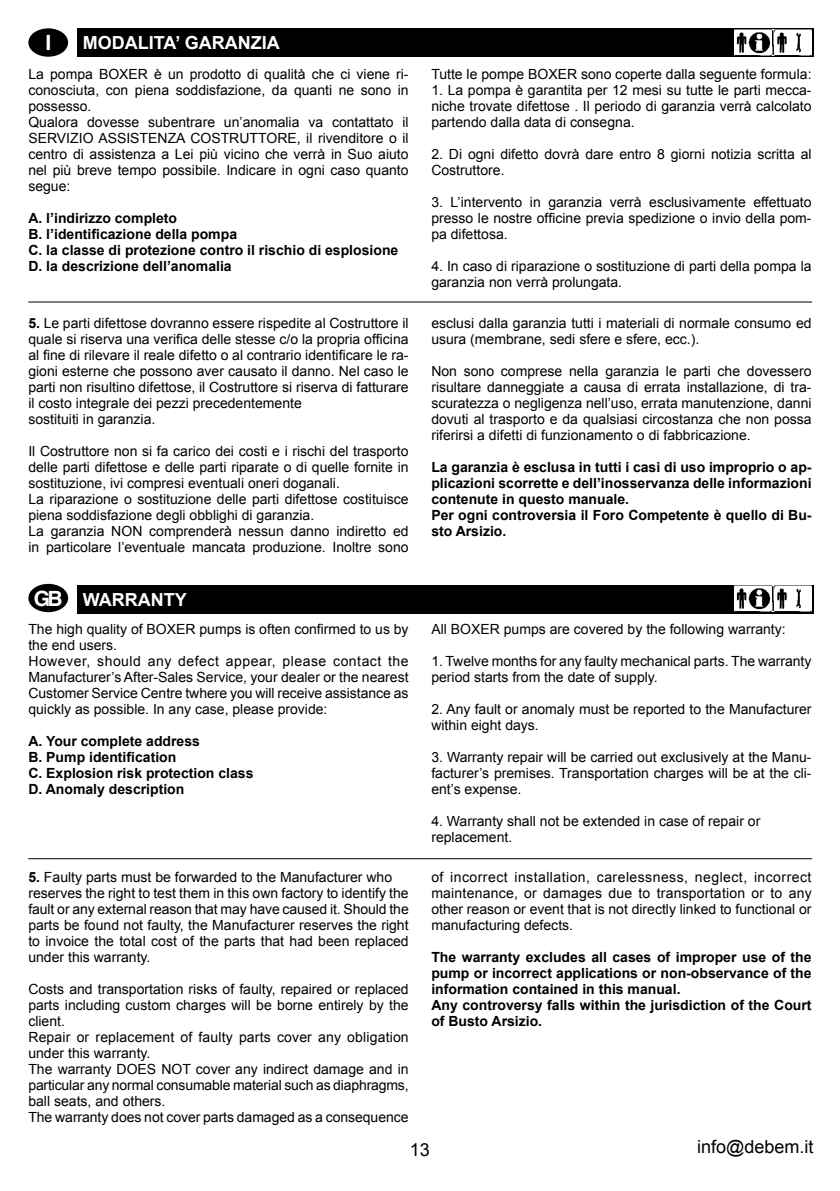
<style>
.page{position:relative;width:840px;height:1191px;background:#fff}
.page>*{position:absolute;margin:0;border:0;box-sizing:border-box;transform-origin:0 0}
.t1{font:700 21px "Helvetica";color:#fff}
.t2{font:700 18px "Arial";color:#fff}
.t3{font:18px "Arial";color:#000}
.t4{font:14px/16px "Arial";color:#000}
.t5{font:700 14px/16px "Arial";color:#000}
.s1{font-weight:700}
.s2{font-family:"Helvetica";font-size:21px}
</style>
<div class="page">
<div style="left:29px;top:29px;width:38px;height:27px;background:#000;border-radius:50%"></div>
<div style="left:28px;top:28px;width:40px;height:29px;border:2px solid #000;border-radius:50%"></div>
<div style="left:77px;top:28px;width:736px;height:29px;background:#000"></div>
<div style="left:77px;top:585px;width:736px;height:28px;background:#000"></div>
<div style="left:29px;top:585px;width:38px;height:26px;background:#000;border-radius:50%"></div>
<div style="left:28px;top:584px;width:40px;height:28px;border:2px solid #000;border-radius:50%"></div>
<img style="left:771px;top:29px;width:40px;height:27px">
<svg style="left:734px;top:29px;width:37px;height:27px"></svg>
<img style="left:771px;top:586px;width:40px;height:26px">
<svg style="left:734px;top:586px;width:37px;height:26px"></svg>
<hr style="left:28px;top:301px;width:783px;height:1px;background:#000">
<hr style="left:28px;top:858px;width:783px;height:1px;background:#000">
<h1 class="t1" style="left:45px;top:26px;width:7px">I</h1>
<p class="t2" style="left:83px;top:31px;width:198px">MODALITA’ GARANZIA</p>
<p class="t4" style="left:28px;top:66px;width:381px">La pompa BOXER è un prodotto di qualità che ci viene ri&shy;conosciuta, con piena soddisfazione, da quanti ne sono in possesso.<br>Qualora dovesse subentrare un’anomalia va contattato il SERVIZIO ASSISTENZA COSTRUTTORE, il rivenditore o il centro di assistenza a Lei più vicino che verrà in Suo aiuto nel più breve tempo possibile. Indicare in ogni caso quanto segue:</p>
<p class="t5" style="left:28px;top:211px;width:371px">A. l’indirizzo completo<br>B. l’identificazione della pompa<br>C. la classe di protezione contro il rischio di esplosione D. la descrizione dell’anomalia</p>
<p class="t4" style="left:28px;top:315px;width:381px"><span class="s1">5.</span> Le parti difettose dovranno essere rispedite al Costruttore il quale si riserva una verifica delle stesse c/o la propria officina al fine di rilevare il reale difetto o al contrario identificare le ra&shy;gioni esterne che possono aver causato il danno. Nel caso le parti non risultino difettose, il Costruttore si riserva di fatturare il costo integrale dei pezzi precedentemente<br>sostituiti in garanzia.</p>
<p class="t4" style="left:28px;top:443px;width:381px">Il Costruttore non si fa carico dei costi e i rischi del trasporto delle parti difettose e delle parti riparate o di quelle fornite in sostituzione, ivi compresi eventuali oneri doganali.<br>La riparazione o sostituzione delle parti difettose costituisce piena soddisfazione degli obblighi di garanzia.<br>La garanzia NON comprenderà nessun danno indiretto ed in particolare l’eventuale mancata produzione. Inoltre sono</p>
<p class="t2" style="left:34px;top:587px;width:155px"><span class="s2">GB</span> WARRANTY</p>
<p class="t4" style="left:28px;top:621px;width:381px">The high quality of BOXER pumps is often confirmed to us by the end users.<br>However, should any defect appear, please contact the Manufacturer’s After-Sales Service, your dealer or the nearest Customer Service Centre twhere you will receive assistance as quickly as possible. In any case, please provide:</p>
<p class="t5" style="left:28px;top:734px;width:226px">A. Your complete address<br>B. Pump identification<br>C. Explosion risk protection class<br>D. Anomaly description</p>
<p class="t4" style="left:28px;top:869px;width:381px"><span class="s1">5.</span> Faulty parts must be forwarded to the Manufacturer who reserves the right to test them in this own factory to identify the fault or any external reason that may have caused it. Should the parts be found not faulty, the Manufacturer reserves the right to invoice the total cost of the parts that had been replaced under this warranty.</p>
<p class="t4" style="left:28px;top:981px;width:381px">Costs and transportation risks of faulty, repaired or replaced parts including custom charges will be borne entirely by the client.<br>Repair or replacement of faulty parts cover any obligation under this warranty.<br>The warranty DOES NOT cover any indirect damage and in particular any normal consumable material such as diaphragms, ball seats, and others.<br>The warranty does not cover parts damaged as a consequence</p>
<p class="t4" style="left:431px;top:66px;width:381px">Tutte le pompe BOXER sono coperte dalla seguente formula:</p>
<p class="t4" style="left:431px;top:82px;width:381px;text-align:justify">1. La pompa è garantita per 12 mesi su tutte le parti mecca&shy;niche trovate difettose . Il periodo di garanzia verrà calcolato partendo dalla data di consegna.</p>
<p class="t4" style="left:431px;top:146px;width:381px">2. Di ogni difetto dovrà dare entro 8 giorni notizia scritta al<br>Costruttore.</p>
<p class="t4" style="left:431px;top:194px;width:381px;text-align:justify">3. L’intervento in garanzia verrà esclusivamente effettuato presso le nostre officine previa spedizione o invio della pom&shy;pa difettosa.</p>
<p class="t4" style="left:431px;top:258px;width:381px">4. In caso di riparazione o sostituzione di parti della pompa la garanzia non verrà prolungata.</p>
<p class="t4" style="left:431px;top:315px;width:381px">esclusi dalla garanzia tutti i materiali di normale consumo ed usura (membrane, sedi sfere e sfere, ecc.).</p>
<p class="t4" style="left:431px;top:363px;width:381px;text-align:justify">Non sono comprese nella garanzia le parti che dovessero risultare danneggiate a causa di errata installazione, di tra&shy;scuratezza o negligenza nell’uso, errata manutenzione, danni dovuti al trasporto e da qualsiasi circostanza che non possa riferirsi a difetti di funzionamento o di fabbricazione.</p>
<p class="t5" style="left:431px;top:460px;width:381px">La garanzia è esclusa in tutti i casi di uso improprio o ap&shy;plicazioni scorrette e dell’inosservanza delle informazioni contenute in questo manuale.<br>Per ogni controversia il Foro Competente è quello di Bu&shy;sto Arsizio.</p>
<p class="t4" style="left:431px;top:621px;width:356px">All BOXER pumps are covered by the following warranty:</p>
<p class="t4" style="left:431px;top:653px;width:381px">1. Twelve months for any faulty mechanical parts. The warranty period starts from the date of supply.</p>
<p class="t4" style="left:431px;top:701px;width:381px">2. Any fault or anomaly must be reported to the Manufacturer within eight days.</p>
<p class="t4" style="left:431px;top:749px;width:381px;text-align:justify">3. Warranty repair will be carried out exclusively at the Manu&shy;facturer’s premises. Transportation charges will be at the cli&shy;ent’s expense.</p>
<p class="t4" style="left:431px;top:813px;width:330px">4. Warranty shall not be extended in case of repair or replacement.</p>
<p class="t4" style="left:431px;top:869px;width:381px;text-align:justify">of incorrect installation, carelessness, neglect, incorrect maintenance, or damages due to transportation or to any other reason or event that is not directly linked to functional or manufacturing defects.</p>
<p class="t5" style="left:431px;top:950px;width:381px">The warranty excludes all cases of improper use of the pump or incorrect applications or non-observance of the information contained in this manual.<br>Any controversy falls within the jurisdiction of the Court of Busto Arsizio.</p>
<p class="t3" style="left:410px;top:1137px;width:22px">13</p>
<p class="t3" style="left:696px;top:1135px;width:118px">info@debem.it</p>
</div>
